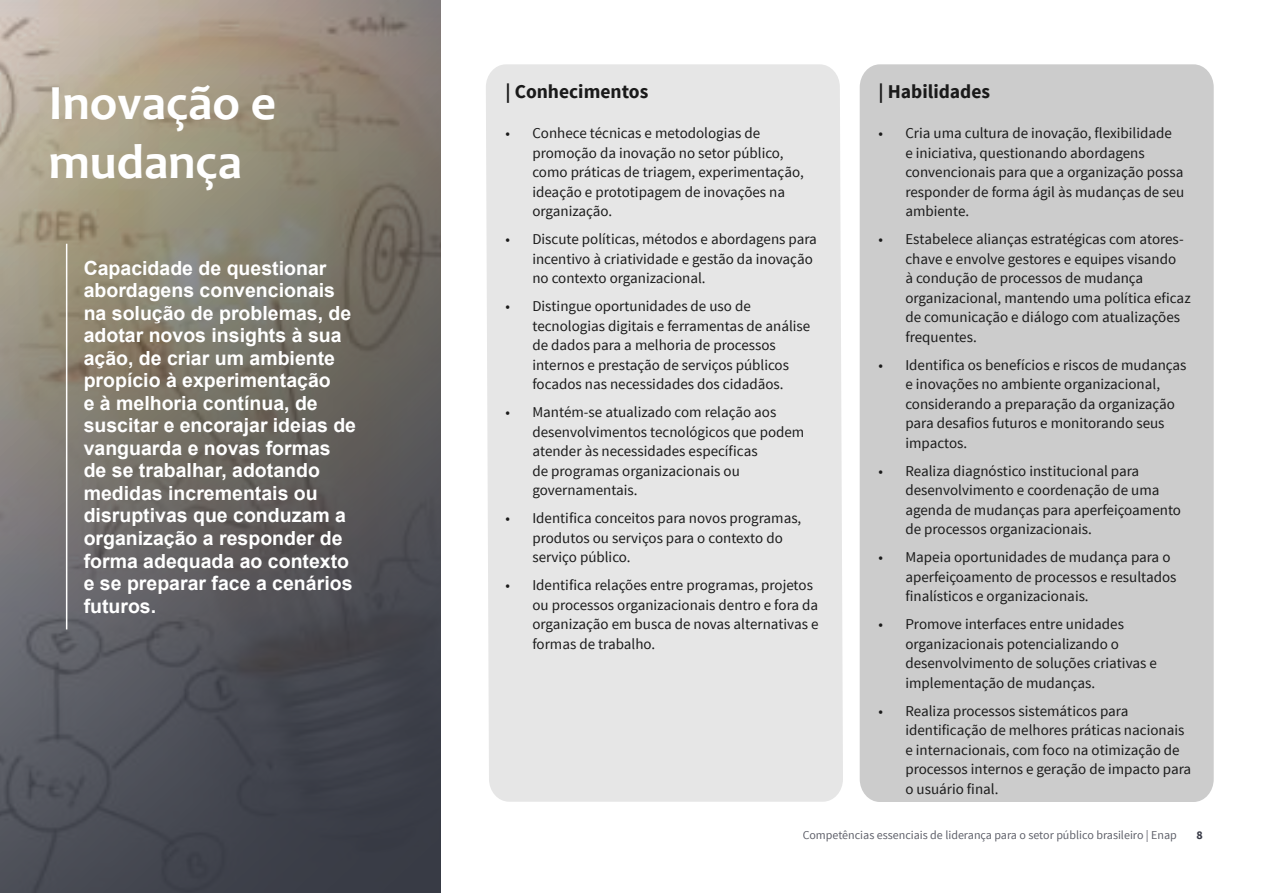
<style>
.page{position:relative;width:1263px;height:893px;background:#fff}
.page>*{position:absolute;margin:0;border:0;box-sizing:border-box;transform-origin:0 0}
.t1{font:700 49.5px/59.4px "Candara";color:#fff}
.t2{font:700 19.5px/22.5px "Arial";color:#fff}
.t3{font:700 19.5px "Source Sans Pro";color:#1a1a1a}
.t4{font:15px/19.5px "Source Sans Pro";color:#1a1a1a}
.t5{font:12px "Source Sans Pro";color:#383a46}
.t6{font:700 12px "Source Sans Pro";color:#383a46}
</style>
<div class="page">
<svg style="left:0;top:0;width:440px;height:893px;background:#706c67"></svg>
<hr style="left:66px;top:244px;width:1px;height:385px;background:#fff">
<div style="left:486px;top:64px;width:357px;height:738px;background:#e6e6e6"></div>
<div style="left:860px;top:64px;width:354px;height:738px;background:#ccc"></div>
<h1 class="t1" style="left:49px;top:72px;width:229px">Inovação e mudança</h1>
<p class="t2" style="left:84px;top:257px;width:274px">Capacidade de questionar abordagens convencionais na solução de problemas, de adotar novos insights à sua ação, de criar um ambiente propício à experimentação<br>e à melhoria contínua, de suscitar e encorajar ideias de vanguarda e novas formas de se trabalhar, adotando medidas incrementais ou disruptivas que conduzam a organização a responder de forma adequada ao contexto e se preparar face a cenários futuros.</p>
<h2 class="t3" style="left:505px;top:79px;width:144px">| Conhecimentos</h2>
<p class="t4" style="left:532px;top:124px;width:273px;text-indent:-27px">• Conhece técnicas e metodologias de promoção da inovação no setor público, como práticas de triagem, experimentação, ideação e prototipagem de inovações na organização.</p>
<p class="t4" style="left:532px;top:230px;width:286px;text-indent:-27px">• Discute políticas, métodos e abordagens para incentivo à criatividade e gestão da inovação no contexto organizacional.</p>
<p class="t4" style="left:532px;top:297px;width:279px;text-indent:-27px">• Distingue oportunidades de uso de tecnologias digitais e ferramentas de análise de dados para a melhoria de processos internos e prestação de serviços públicos focados nas necessidades dos cidadãos.</p>
<p class="t4" style="left:532px;top:403px;width:273px;text-indent:-27px">• Mantém-se atualizado com relação aos desenvolvimentos tecnológicos que podem atender às necessidades específicas<br>de programas organizacionais ou governamentais.</p>
<p class="t4" style="left:532px;top:509px;width:270px;text-indent:-27px">• Identifica conceitos para novos programas, produtos ou serviços para o contexto do serviço público.</p>
<p class="t4" style="left:532px;top:576px;width:288px;text-indent:-27px">• Identifica relações entre programas, projetos ou processos organizacionais dentro e fora da organização em busca de novas alternativas e formas de trabalho.</p>
<h2 class="t3" style="left:878px;top:79px;width:113px">| Habilidades</h2>
<p class="t4" style="left:905px;top:124px;width:280px;text-indent:-27px">• Cria uma cultura de inovação, flexibilidade<br>e iniciativa, questionando abordagens convencionais para que a organização possa responder de forma ágil às mudanças de seu ambiente.</p>
<p class="t4" style="left:905px;top:230px;width:287px;text-indent:-27px">• Estabelece alianças estratégicas com atores&shy;chave e envolve gestores e equipes visando<br>à condução de processos de mudança organizacional, mantendo uma política eficaz de comunicação e diálogo com atualizações frequentes.</p>
<p class="t4" style="left:905px;top:355px;width:283px;text-indent:-27px">• Identifica os benefícios e riscos de mudanças e inovações no ambiente organizacional, considerando a preparação da organização para desafios futuros e monitorando seus impactos.</p>
<p class="t4" style="left:905px;top:461px;width:277px;text-indent:-27px">• Realiza diagnóstico institucional para desenvolvimento e coordenação de uma agenda de mudanças para aperfeiçoamento de processos organizacionais.</p>
<p class="t4" style="left:905px;top:548px;width:273px;text-indent:-27px">• Mapeia oportunidades de mudança para o aperfeiçoamento de processos e resultados finalísticos e organizacionais.</p>
<p class="t4" style="left:905px;top:615px;width:253px;text-indent:-27px">• Promove interfaces entre unidades organizacionais potencializando o desenvolvimento de soluções criativas e implementação de mudanças.</p>
<p class="t4" style="left:905px;top:701px;width:287px;text-indent:-27px">• Realiza processos sistemáticos para identificação de melhores práticas nacionais e internacionais, com foco na otimização de processos internos e geração de impacto para o usuário final.</p>
<p class="t5" style="left:803px;top:828px;width:376px">Competências essenciais de liderança para o setor público brasileiro | Enap</p>
<p class="t6" style="left:1196px;top:827px;width:8px">8</p>
</div>
